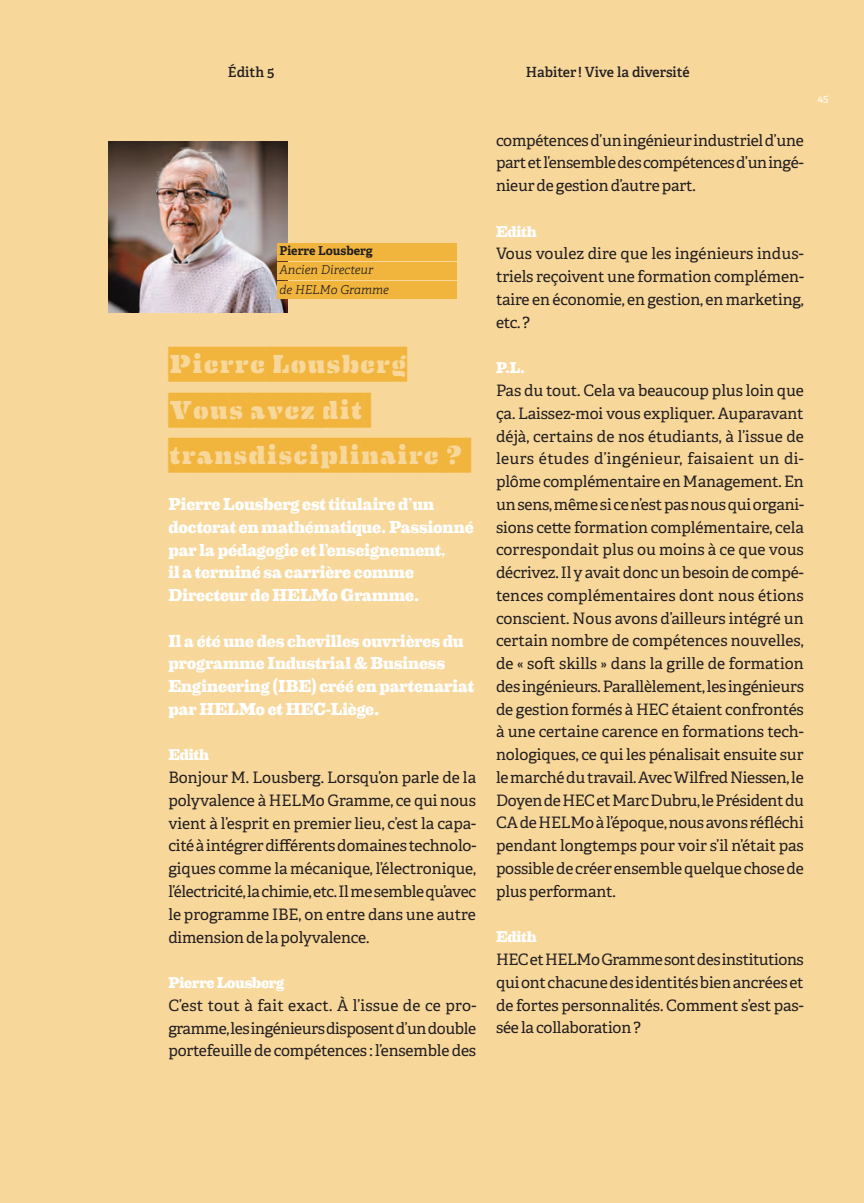
<style>
.page{position:relative;width:864px;height:1203px;background:#fff}
.page>*{position:absolute;margin:0;border:0;box-sizing:border-box;transform-origin:0 0}
.t1{font:26.25px/45.5px "Eames Century Modern Stencil Cameo";letter-spacing:-.015em;color:#f1b53e}
.t2{font:800 17.5px/22.8px "Eames Century Modern";letter-spacing:-.005em;color:#fff}
.t3{font:15.75px/22.8px "Adelle";letter-spacing:-.01em;color:#231f20;text-align:justify}
.t4{font:800 15.75px "Eames Century Modern";letter-spacing:-.015em;color:#fff}
.t5{font:600 14px "Adelle";color:#231f20}
.t6{font:italic 300 12.25px/19.2px "Adelle";color:#231f20}
.t7{font:700 12.25px "Adelle";color:#231f20}
.t8{font:10.5px "Adelle";color:#fff}
</style>
<div class="page">
<div style="left:0;top:0;width:863px;height:1202px;background:#f8d79b"></div>
<img style="left:108px;top:141px;width:179px;height:172px">
<div style="left:277px;top:243px;width:180px;height:17px;background:#f1b53e"></div>
<div style="left:277px;top:262px;width:180px;height:18px;background:#f1b53e"></div>
<div style="left:277px;top:282px;width:180px;height:17px;background:#f1b53e"></div>
<p class="t5" style="left:228px;top:64px;width:48px">Édith 5</p>
<p class="t7" style="left:279px;top:243px;width:95px">Pierre Lousberg</p>
<p class="t6" style="left:279px;top:260px;width:111px">Ancien Directeur de HELMo Gramme</p>
<h1 class="t1" style="left:168px;top:342px;width:296px">PIERRE LOUSBERG<br>VOUS AVEZ DIT<br>TRANSDISCIPLINAIRE ?</h1>
<p class="t2" style="left:168px;top:491px;width:307px">Pierre Lousberg est titulaire d’un doctorat en mathématique. Passionné par la pédagogie et l’enseignement,<br>il a terminé sa carrière comme Directeur de HELMo Gramme.</p>
<p class="t2" style="left:168px;top:628px;width:307px">Il a été une des chevilles ouvrières du programme Industrial &amp; Business Engineering (IBE) créé en partenariat par HELMo et HEC-Liège.</p>
<p class="t4" style="left:168px;top:742px;width:42px">Edith</p>
<p class="t3" style="left:168px;top:766px;width:309px">Bonjour M. Lousberg. Lorsqu’on parle de la polyvalence à HELMo Gramme, ce qui nous vient à l’esprit en premier lieu, c’est la capa&shy;cité à intégrer différents domaines technolo&shy;giques comme la mécanique, l’électronique, l’électricité, la chimie, etc. Il me semble qu’avec le programme IBE, on entre dans une autre dimension de la polyvalence.</p>
<p class="t4" style="left:168px;top:970px;width:117px">Pierre Lousberg</p>
<p class="t3" style="left:168px;top:993px;width:309px">C’est tout à fait exact. À l’issue de ce pro&shy;gramme, les ingénieurs disposent d’un double portefeuille de compétences : l’ensemble des</p>
<p class="t5" style="left:525px;top:63px;width:165px">Habiter ! Vive la diversité</p>
<p class="t3" style="left:496px;top:129px;width:309px">compétences d’un ingénieur industriel d’une part et l’ensemble des compétences d’un ingé&shy;nieur de gestion d’autre part.</p>
<p class="t4" style="left:496px;top:219px;width:42px">Edith</p>
<p class="t3" style="left:496px;top:243px;width:309px">Vous voulez dire que les ingénieurs indus&shy;triels reçoivent une formation complémen&shy;taire en économie, en gestion, en marketing, etc. ?</p>
<p class="t4" style="left:496px;top:356px;width:30px">P.L.</p>
<p class="t3" style="left:496px;top:379px;width:309px">Pas du tout. Cela va beaucoup plus loin que ça. Laissez-moi vous expliquer. Auparavant déjà, certains de nos étudiants, à l’issue de leurs études d’ingénieur, faisaient un di&shy;plôme complémentaire en Management. En un sens, même si ce n’est pas nous qui organi&shy;sions cette formation complémentaire, cela correspondait plus ou moins à ce que vous décrivez. Il y avait donc un besoin de compé&shy;tences complémentaires dont nous étions conscient. Nous avons d’ailleurs intégré un certain nombre de compétences nouvelles, de « soft skills » dans la grille de formation des ingénieurs. Parallèlement, les ingénieurs de gestion formés à HEC étaient confrontés à une certaine carence en formations tech&shy;nologiques, ce qui les pénalisait ensuite sur le marché du travail. Avec Wilfred Niessen, le Doyen de HEC et Marc Dubru, le Président du CA de HELMo à l’époque, nous avons réfléchi pendant longtemps pour voir s’il n’était pas possible de créer ensemble quelque chose de plus performant.</p>
<p class="t4" style="left:496px;top:924px;width:42px">Edith</p>
<p class="t3" style="left:496px;top:948px;width:309px">HEC et HELMo Gramme sont des institutions qui ont chacune des identités bien ancrées et de fortes personnalités. Comment s’est pas&shy;sée la collaboration ?</p>
<p class="t8" style="left:817px;top:92px;width:12px">45</p>
</div>
